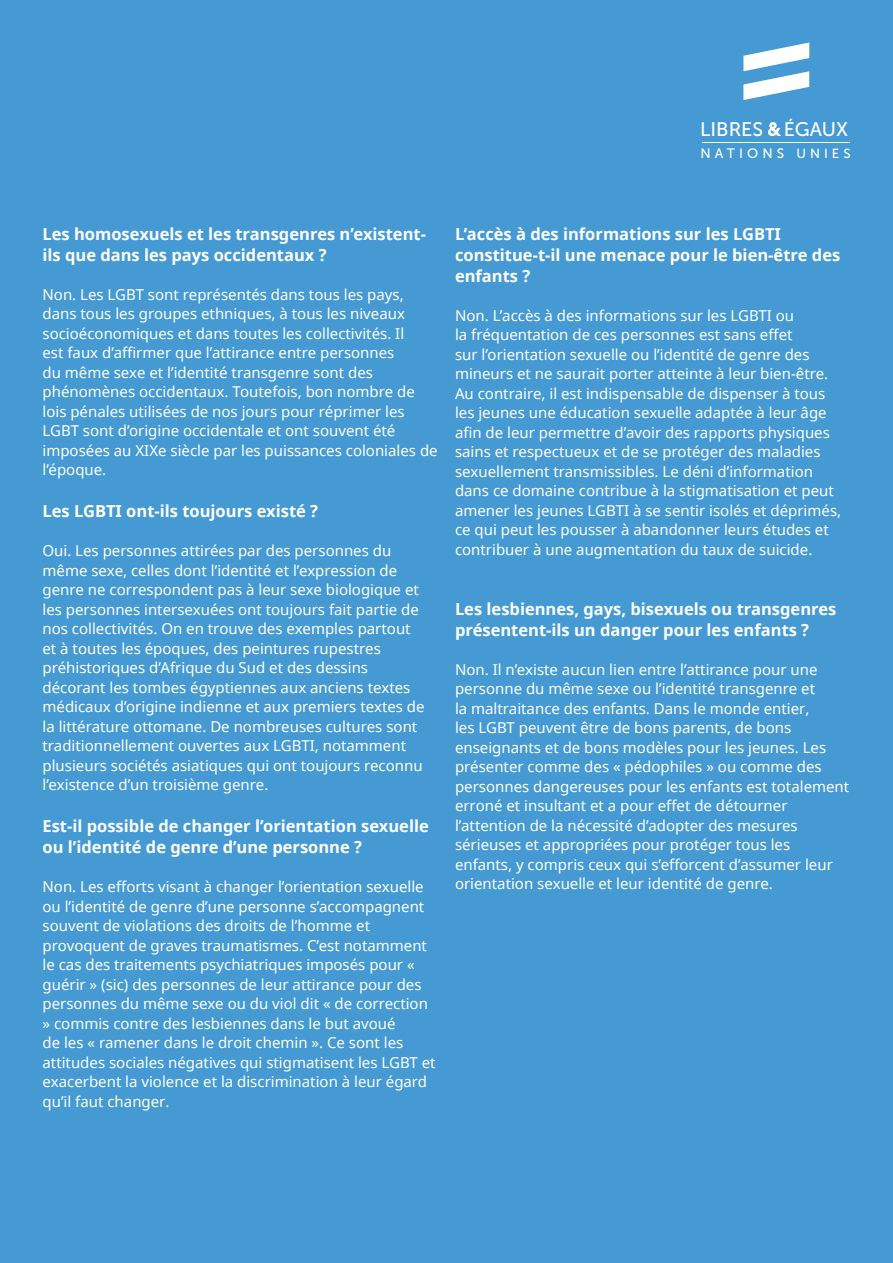
<style>
.page{position:relative;width:893px;height:1263px;background:#469ad4}
.page>*{position:absolute;margin:0;border:0;box-sizing:border-box;transform-origin:0 0}
.t1{font:19.65px "Museo Sans 500";color:#fff}
.Header_2_-_White{font:700 16.5px/21px "Noto Sans UI";color:#fff}
.Header_2{font:700 16.5px/21px "Noto Sans UI";color:#fff}
.t2{font:15px/19.5px "Noto Sans UI";color:#fff}
.t3{font:13.65px "Museo Sans 500";letter-spacing:.3em;color:#fff}
.s1{font-size:13.2px}
</style>
<div class="page">
<svg style="left:743px;top:42px;width:67px;height:58px"></svg>
<svg style="left:768px;top:122px;width:13px;height:14px"></svg>
<hr style="left:702px;top:142px;width:147px;height:1px;background:#fff">
<p class="t1" style="left:700px;top:119px;width:150px">LIBRES ÉGAUX</p>
<p class="t3" style="left:700px;top:146px;width:152px">NATIONS <span class="s1">UNIES</span></p>
<p class="Header_2" style="left:43px;top:223px;width:385px">Les homosexuels et les transgenres n’existent&shy;ils que dans les pays occidentaux ?</p>
<p class="t2" style="left:43px;top:284px;width:397px">Non. Les LGBT sont représentés dans tous les pays, dans tous les groupes ethniques, à tous les niveaux socioéconomiques et dans toutes les collectivités. Il<br>est faux d’affirmer que l’attirance entre personnes<br>du même sexe et l’identité transgenre sont des phénomènes occidentaux. Toutefois, bon nombre de lois pénales utilisées de nos jours pour réprimer les LGBT sont d’origine occidentale et ont souvent été imposées au XIXe siècle par les puissances coloniales de l’époque.</p>
<p class="Header_2_-_White" style="left:43px;top:500px;width:277px">Les LGBTI ont-ils toujours existé ?</p>
<p class="t2" style="left:43px;top:541px;width:384px">Oui. Les personnes attirées par des personnes du même sexe, celles dont l’identité et l’expression de genre ne correspondent pas à leur sexe biologique et les personnes intersexuées ont toujours fait partie de nos collectivités. On en trouve des exemples partout et à toutes les époques, des peintures rupestres préhistoriques d’Afrique du Sud et des dessins décorant les tombes égyptiennes aux anciens textes médicaux d’origine indienne et aux premiers textes de la littérature ottomane. De nombreuses cultures sont traditionnellement ouvertes aux LGBTI, notamment plusieurs sociétés asiatiques qui ont toujours reconnu l’existence d’un troisième genre.</p>
<p class="Header_2_-_White" style="left:43px;top:815px;width:388px">Est-il possible de changer l’orientation sexuelle ou l’identité de genre d’une personne ?</p>
<p class="t2" style="left:43px;top:877px;width:395px">Non. Les efforts visant à changer l’orientation sexuelle ou l’identité de genre d’une personne s’accompagnent souvent de violations des droits de l’homme et provoquent de graves traumatismes. C’est notamment le cas des traitements psychiatriques imposés pour « guérir » (sic) des personnes de leur attirance pour des personnes du même sexe ou du viol dit « de correction » commis contre des lesbiennes dans le but avoué<br>de les « ramener dans le droit chemin ». Ce sont les attitudes sociales négatives qui stigmatisent les LGBT et exacerbent la violence et la discrimination à leur égard qu’il faut changer.</p>
<p class="Header_2_-_White" style="left:455px;top:223px;width:387px">L’accès à des informations sur les LGBTI constitue-t-il une menace pour le bien-être des enfants ?</p>
<p class="t2" style="left:455px;top:305px;width:388px">Non. L’accès à des informations sur les LGBTI ou<br>la fréquentation de ces personnes est sans effet<br>sur l’orientation sexuelle ou l’identité de genre des mineurs et ne saurait porter atteinte à leur bien-être.<br>Au contraire, il est indispensable de dispenser à tous les jeunes une éducation sexuelle adaptée à leur âge afin de leur permettre d’avoir des rapports physiques sains et respectueux et de se protéger des maladies sexuellement transmissibles. Le déni d’information dans ce domaine contribue à la stigmatisation et peut amener les jeunes LGBTI à se sentir isolés et déprimés, ce qui peut les pousser à abandonner leurs études et contribuer à une augmentation du taux de suicide.</p>
<p class="Header_2_-_White" style="left:455px;top:598px;width:383px">Les lesbiennes, gays, bisexuels ou transgenres présentent-ils un danger pour les enfants ?</p>
<p class="t2" style="left:455px;top:659px;width:396px">Non. Il n’existe aucun lien entre l’attirance pour une personne du même sexe ou l’identité transgenre et<br>la maltraitance des enfants. Dans le monde entier,<br>les LGBT peuvent être de bons parents, de bons enseignants et de bons modèles pour les jeunes. Les présenter comme des « pédophiles » ou comme des personnes dangereuses pour les enfants est totalement erroné et insultant et a pour effet de détourner l’attention de la nécessité d’adopter des mesures sérieuses et appropriées pour protéger tous les enfants, y compris ceux qui s’efforcent d’assumer leur orientation sexuelle et leur identité de genre.</p>
</div>
